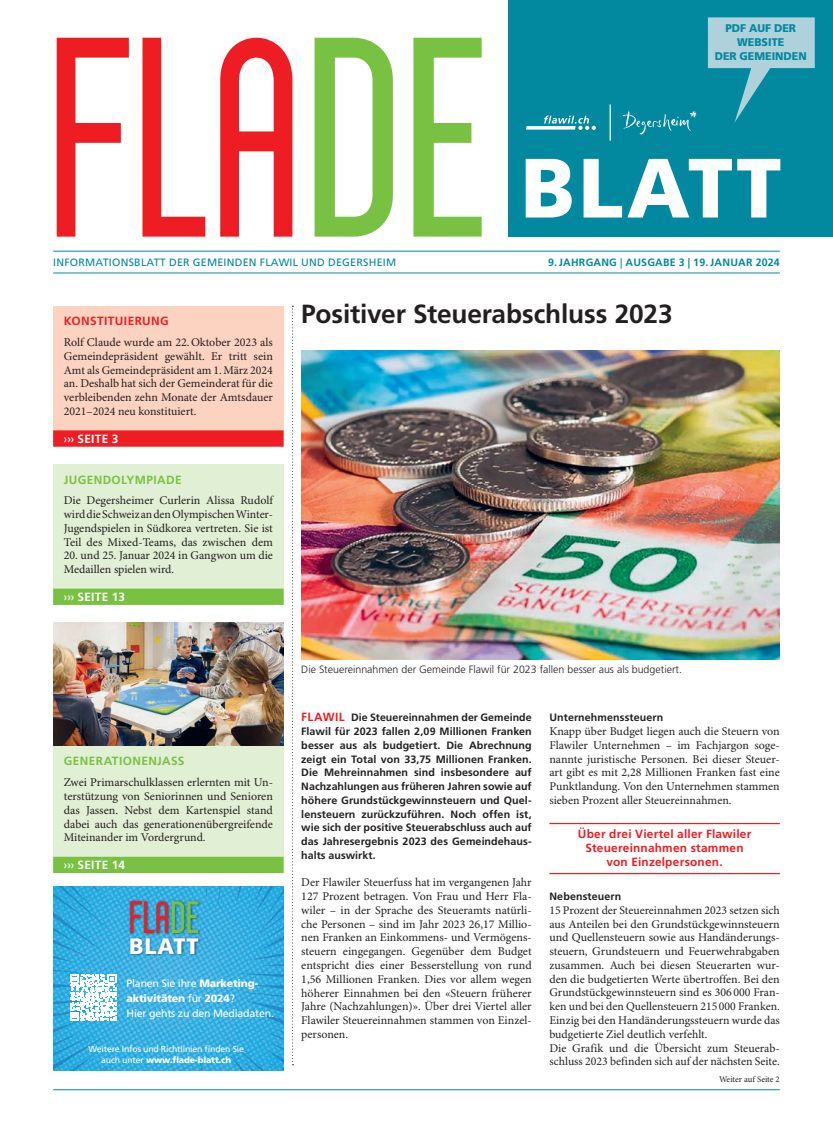
<style>
.page{position:relative;width:833px;height:1134px;background:#fff}
.page>*{position:absolute;margin:0;border:0;box-sizing:border-box;transform-origin:0 0}
.t1{font:284.12px "Sigward";color:#ee1d23;scale:.94 1}
.t2{font:900 84px "Frutiger LT Std";letter-spacing:.04em;color:#fff}
.t3{font:45.38px "Sigward";color:#ee1d23;scale:.94 1}
.t4{font:700 26.25px "Frutiger LT Std";letter-spacing:-.005em;color:#231f20}
.t5{font:900 22.38px "Frutiger LT Std";letter-spacing:.04em;color:#fff}
.t6{font:11.88px/13.8px "Minion Pro";color:#231f20;text-align:justify}
.t7{font:700 11.88px/13.8px "Frutiger LT Std";letter-spacing:.02em;color:#ee1d23;text-align:center}
.t8{font:700 11.88px "Frutiger LT Std";letter-spacing:.035em;color:#79c142}
.t9{font:700 11.88px "Frutiger LT Std";letter-spacing:.02em;color:#fff}
.t10{font:900 11.12px/13.9px "Frutiger LT Std";color:#0289a0;text-align:center;scale:.96 1}
.t11{font:700 10.62px/13.8px "Frutiger LT Std";letter-spacing:.01em;color:#231f20;text-align:justify}
.t12{font:300 10.62px "Frutiger LT Std";color:#231f20}
.t13{font:10.62px/15px "Frutiger LT Std";letter-spacing:-.02em;color:#fff}
.t14{font:10.62px "Frutiger LT Std";letter-spacing:.02em;color:#0289a0}
.t15{font:700 10.62px "Frutiger LT Std";letter-spacing:.02em;color:#0289a0}
.t16{font:8.75px/10.5px "Frutiger LT Std";letter-spacing:-.02em;color:#fff;text-align:center}
.t17{font:8.75px "Minion Pro";letter-spacing:-.005em;color:#231f20}
.s1{color:#79c142}
.s2{font-weight:400}
.s3{font-weight:900}
.s4{font-size:11.88px;color:#ee1d23}
</style>
<div class="page">
<hr style="left:53px;top:251px;width:727px;height:1px;background:#0289a0">
<hr style="left:53px;top:272px;width:727px;height:1px;background:#0289a0">
<div style="left:508px;top:0;width:325px;height:237px;background:#0289a0"></div>
<svg style="left:526px;top:116px;width:70px;height:14px"></svg>
<svg style="left:622px;top:111px;width:75px;height:24px"></svg>
<hr style="left:609px;top:105px;width:2px;height:36px;background:#fff">
<svg style="left:708px;top:17px;width:106px;height:106px"></svg>
<hr style="left:53px;top:1089px;width:727px;height:1px;background:#0289a0">
<svg style="left:292px;top:306px;width:1px;height:759px"></svg>
<div style="left:53px;top:306px;width:230px;height:140px;background:#fcd2c0"></div>
<div style="left:53px;top:430px;width:230px;height:17px;background:#ee1d23"></div>
<hr style="left:549px;top:823px;width:231px;height:1px;background:#ee1d23">
<hr style="left:549px;top:873px;width:231px;height:1px;background:#ee1d23">
<div style="left:53px;top:746px;width:230px;height:127px;background:#e1efd4"></div>
<div style="left:53px;top:857px;width:230px;height:16px;background:#79c142"></div>
<div style="left:53px;top:464px;width:230px;height:140px;background:#e1efd4"></div>
<div style="left:53px;top:589px;width:230px;height:16px;background:#79c142"></div>
<img style="left:301px;top:350px;width:479px;height:309px">
<img style="left:53px;top:622px;width:230px;height:124px">
<img style="left:53px;top:886px;width:230px;height:184px">
<svg style="left:70px;top:974px;width:46px;height:47px"></svg>
<div style="left:128px;top:899px;width:74px;height:57px;background:#231f20;opacity:.5"></div>
<h1 class="t1" style="left:57px;top:18px;width:472px">FlA<span class="s1">DE</span></h1>
<p class="t14" style="left:53px;top:256px;width:344px">INFORMATIONSBLATT DER GEMEINDEN FLAWIL UND DEGERSHEIM</p>
<p class="t10" style="left:714px;top:21px;width:98px">PDF AUF DER<br>WEBSITE<br>DER GEMEINDEN</p>
<h2 class="t2" style="left:521px;top:137px;width:262px">BLATT</h2>
<p class="t15" style="left:548px;top:256px;width:233px">9.JAHRGANG <span class="s2">|</span> AUSGABE 3 | 19.JANUAR 2024</p>
<p class="t7" style="left:64px;top:314px;width:106px">KONSTITUIERUNG</p>
<p class="t6" style="left:64px;top:336px;width:211px">Rolf Claude wurde am 22.Oktober 2023 als Gemeindepräsident gewählt. Er tritt sein Amt als Gemeindepräsident am 1.März 2024 an. Deshalb hat sich der Gemeinderat für die verbleibenden zehn Monate der Amtsdauer 2021–2024 neu konstituiert.</p>
<p class="t9" style="left:64px;top:432px;width:56px"><span class="s2">›››</span> SEITE 3</p>
<p class="t8" style="left:64px;top:472px;width:119px">JUGENDOLYMPIADE</p>
<p class="t6" style="left:64px;top:494px;width:211px">Die Degersheimer Curlerin Alissa Rudolf wird die Schweiz an den Olympischen Winter-Jugendspielen in Südkorea vertreten. Sie ist Teil des Mixed-Teams, das zwischen dem</p>
<p class="t6" style="left:64px;top:549px;width:211px">20. und 25. Januar 2024 in Gangwon um die<br>Medaillen spielen wird.</p>
<p class="t9" style="left:64px;top:590px;width:63px"><span class="s2">›››</span> SEITE 13</p>
<p class="t8" style="left:64px;top:754px;width:122px">GENERATIONENJASS</p>
<p class="t6" style="left:64px;top:776px;width:211px">Zwei Primarschulklassen erlernten mit Un&shy;terstützung von Seniorinnen und Senioren das Jassen. Nebst dem Kartenspiel stand dabei auch das generationenübergreifende Miteinander im Vordergrund.</p>
<p class="t9" style="left:64px;top:858px;width:63px"><span class="s2">›››</span> SEITE 14</p>
<h3 class="t3" style="left:130px;top:898px;width:77px">FlA<span class="s1">DE</span></h3>
<h3 class="t5" style="left:129px;top:932px;width:71px">BLATT</h3>
<p class="t13" style="left:126px;top:975px;width:149px">Planen Sie ihre <span class="s3">Marketing&shy;aktivitäten</span> für <span class="s3">2024</span>?<br>Hier gehts zu den Mediadaten.</p>
<p class="t16" style="left:88px;top:1044px;width:157px">Weitere Infos und Richtlinien finden Sie auch unter <span class="s3">www.flade-blatt.ch</span></p>
<h3 class="t4" style="left:301px;top:298px;width:373px">Positiver Steuerabschluss 2023</h3>
<p class="t12" style="left:301px;top:664px;width:382px">Die Steuereinnahmen der Gemeinde Flawil für 2023 fallen besser aus als budgetiert.</p>
<p class="t11" style="left:301px;top:711px;width:232px"><span class="s4">FLAWIL</span> Die Steuereinnahmen der Gemeinde Flawil für 2023 fallen 2,09 Millionen Franken besser aus als budgetiert. Die Abrechnung zeigt ein Total von 33,75 Millionen Franken.<br>Die Mehreinnahmen sind insbesondere auf Nachzahlungen aus früheren Jahren sowie auf höhere Grundstückgewinnsteuern und Quel&shy;lensteuern zurückzuführen. Noch offen ist, wie sich der positive Steuerabschluss auch auf das Jahresergebnis 2023 des Gemeindehaus&shy;halts auswirkt.</p>
<p class="t6" style="left:301px;top:876px;width:232px">Der Flawiler Steuerfuss hat im vergangenen Jahr 127 Prozent betragen. Von Frau und Herr Fla&shy;wiler – in der Sprache des Steueramts natürli&shy;che Personen – sind im Jahr 2023 26,17 Millio&shy;nen Franken an Einkommens- und Vermögens&shy;steuern eingegangen. Gegenüber dem Budget entspricht dies einer Besserstellung von rund 1,56 Millionen Franken. Dies vor allem wegen höherer Einnahmen bei den «Steuern früherer Jahre (Nachzahlungen)». Über drei Viertel aller Flawiler Steuereinnahmen stammen von Einzel&shy;personen.</p>
<p class="t11" style="left:549px;top:711px;width:115px">Unternehmenssteuern</p>
<p class="t6" style="left:549px;top:725px;width:232px">Knapp über Budget liegen auch die Steuern von Flawiler Unternehmen – im Fachjargon soge&shy;nannte juristische Personen. Bei dieser Steuer&shy;art gibt es mit 2,28 Millionen Franken fast eine Punktlandung. Von den Unternehmen stammen sieben Prozent aller Steuereinnahmen.</p>
<p class="t7" style="left:578px;top:827px;width:175px">Über drei Viertel aller Flawiler<br>Steuereinnahmen stammen von Einzelpersonen.</p>
<p class="t11" style="left:549px;top:890px;width:73px">Nebensteuern</p>
<p class="t6" style="left:549px;top:904px;width:232px;text-align:left">15 Prozent der Steuereinnahmen 2023 setzen sich aus Anteilen bei den Grundstückgewinnsteuern und Quellensteuern sowie aus Handänderungs&shy;steuern, Grundsteuern und Feuerwehrabgaben zusammen. Auch bei diesen Steuerarten wur&shy;den die budgetierten Werte übertroffen. Bei den Grundstückgewinnsteuern sind es 306 000 Fran&shy;ken und bei den Quellensteuern 215 000 Franken.<br>Einzig bei den Handänderungssteuern wurde das budgetierte Ziel deutlich verfehlt.<br>Die Grafik und die Übersicht zum Steuerab&shy;schluss 2023 befinden sich auf der nächsten Seite.</p>
<p class="t17" style="left:719px;top:1074px;width:62px">Weiter auf Seite 2</p>
</div>
